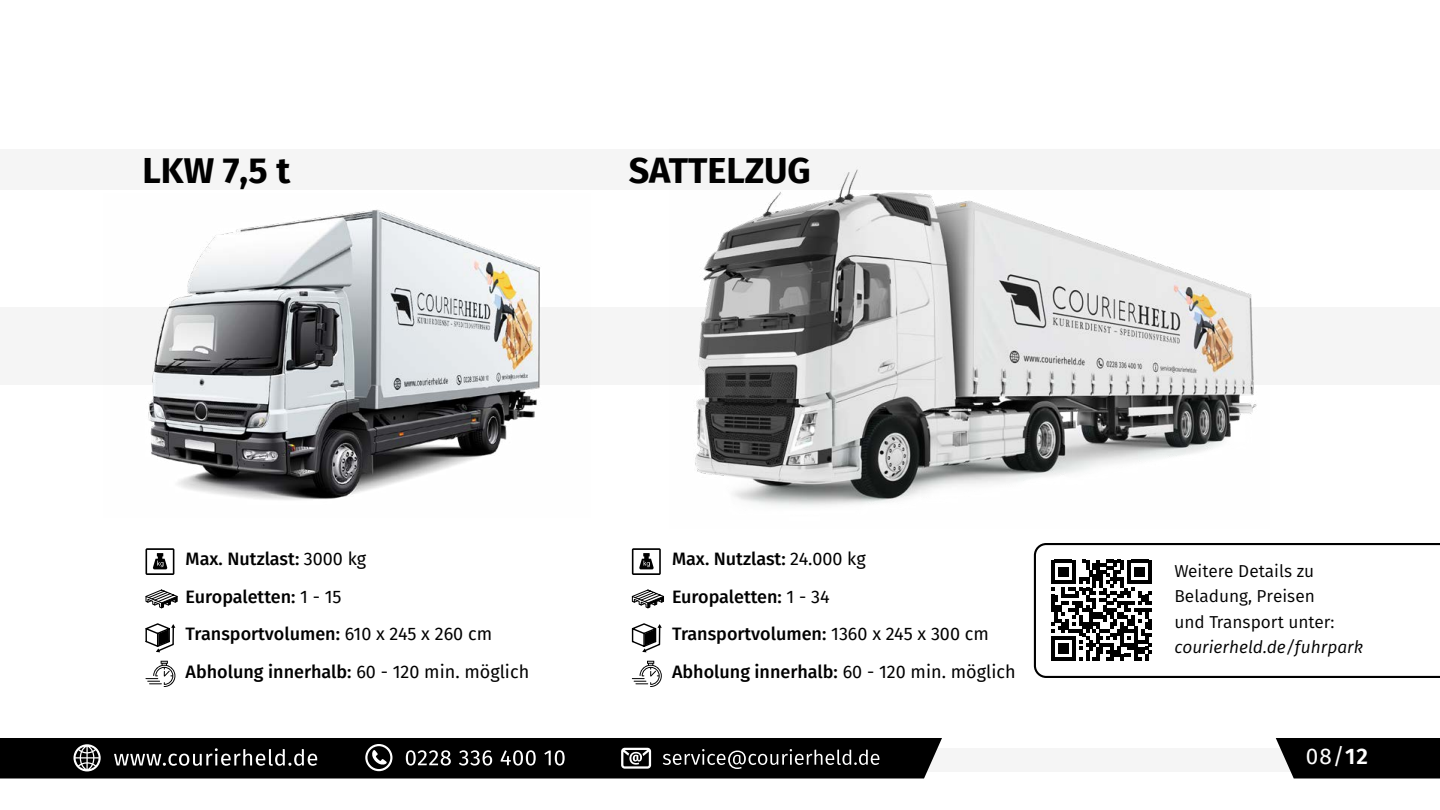
<style>
.page{position:relative;width:1440px;height:810px;background:#fff}
.page>*{position:absolute;margin:0;border:0;box-sizing:border-box;transform-origin:0 0}
.t1{font:700 36px "Fira Sans";color:#000}
.t2{font:22.5px "Fira Sans";color:#fff}
.t3{font:500 18px/37.5px "Fira Sans";color:#000}
.t4{font:17.25px/25.5px "Fira Sans";color:#000}
.t5{font:italic 17.25px "Fira Sans";color:#000}
.s1{font-weight:400}
.s2{font-weight:600}
</style>
<div class="page">
<div style="left:0;top:149px;width:1440px;height:41px;background:#f5f5f5"></div>
<div style="left:0;top:308px;width:1440px;height:77px;background:#f5f5f5"></div>
<img style="left:103px;top:209px;width:488px;height:291px">
<img style="left:669px;top:169px;width:600px;height:338px">
<svg style="left:1033px;top:543px;width:407px;height:135px"></svg>
<svg style="left:1051px;top:560px;width:101px;height:101px"></svg>
<svg style="left:145px;top:548px;width:29px;height:27px"></svg>
<svg style="left:145px;top:589px;width:33px;height:20px"></svg>
<svg style="left:145px;top:623px;width:30px;height:30px"></svg>
<svg style="left:146px;top:661px;width:29px;height:26px"></svg>
<svg style="left:632px;top:548px;width:29px;height:27px"></svg>
<svg style="left:631px;top:589px;width:33px;height:20px"></svg>
<svg style="left:631px;top:623px;width:31px;height:30px"></svg>
<svg style="left:632px;top:661px;width:30px;height:26px"></svg>
<div style="left:595px;top:748px;width:702px;height:24px;background:#f5f5f5"></div>
<div style="left:1276px;top:738px;width:164px;height:40px;background:#000"></div>
<svg style="left:0;top:738px;width:942px;height:40px;background:#181818"></svg>
<h1 class="t1" style="left:142px;top:140px;width:149px">LKW 7,5 t</h1>
<h1 class="t1" style="left:629px;top:140px;width:184px">SATTELZUG</h1>
<p class="t3" style="left:186px;top:539px;width:345px">Max. Nutzlast: <span class="s1">3000 kg<br></span>Europaletten: <span class="s1">1 - 15<br></span>Transportvolumen: <span class="s1">610 x 245 x 260 cm<br></span>Abholung innerhalb: <span class="s1">60 - 120 min. möglich</span></p>
<p class="t3" style="left:672px;top:539px;width:345px">Max. Nutzlast: <span class="s1">24.000 kg<br></span>Europaletten: <span class="s1">1 - 34<br></span>Transportvolumen: <span class="s1">1360 x 245 x 300 cm<br></span>Abholung innerhalb: <span class="s1">60 - 120 min. möglich</span></p>
<p class="t4" style="left:1174px;top:558px;width:162px">Weitere Details zu<br>Beladung, Preisen und Transport unter:</p>
<p class="t5" style="left:1174px;top:635px;width:190px">courierheld.de/fuhrpark</p>
<p class="t2" style="left:1306px;top:739px;width:64px">08/<span class="s2">12</span></p>
</div>
